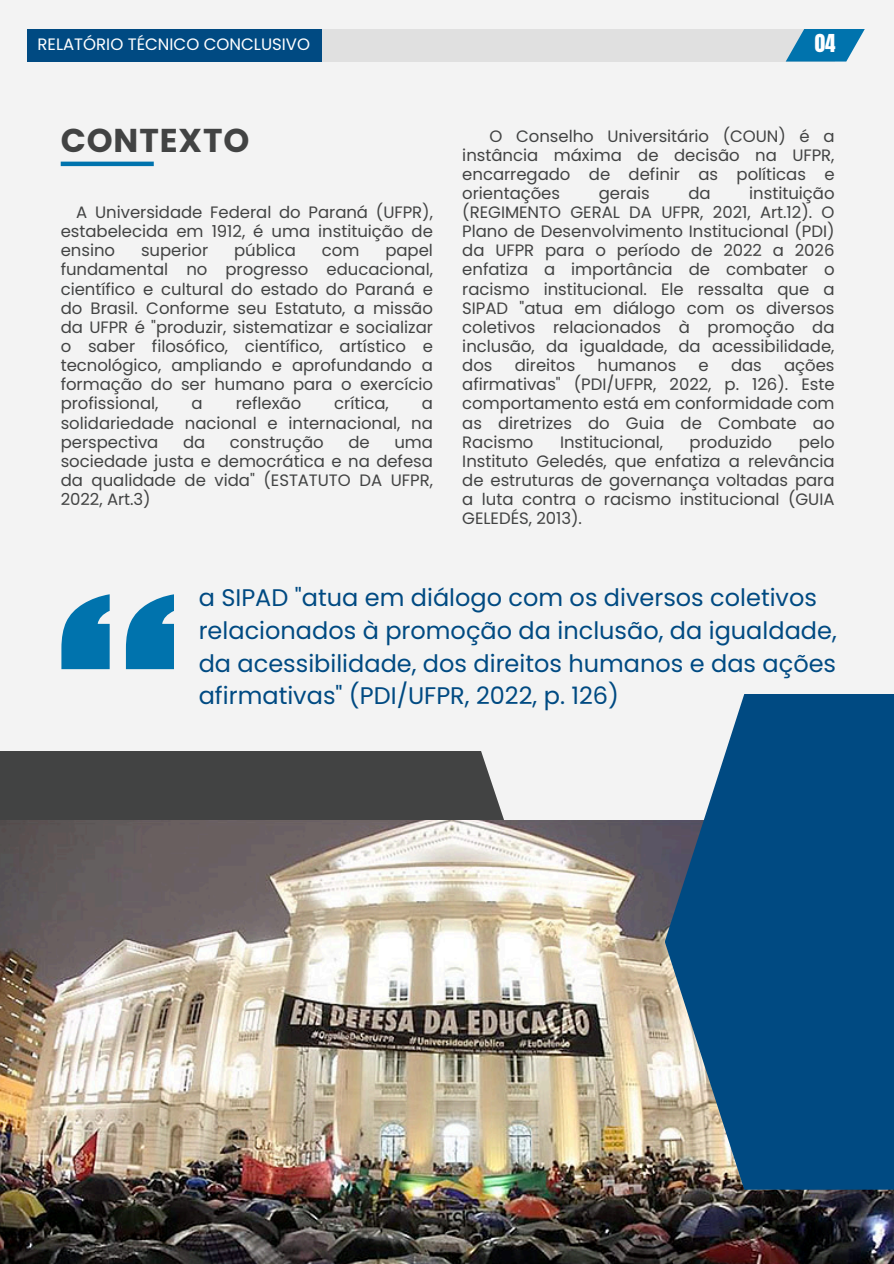
<style>
.page{position:relative;width:894px;height:1264px;background:#fff}
.page>*{position:absolute;margin:0;border:0;box-sizing:border-box;transform-origin:0 0}
.t1{font:700 33px "Poppins";letter-spacing:.025em;color:#424343}
.t2{font:24px/32.7px "Poppins";color:#004a82}
.t3{font:21px "Anton";color:#fff}
.t4{font:16.5px/19.2px "Poppins";color:#424343;text-align:justify}
.t5{font:16.5px "Poppins";color:#fff}
</style>
<div class="page">
<div style="left:0;top:0;width:893px;height:1263px;background:#f3f3f3"></div>
<div style="left:293px;top:29px;width:541px;height:33px;background:#e0e0e0"></div>
<svg style="left:785px;top:29px;width:79px;height:33px"></svg>
<div style="left:27px;top:29px;width:294px;height:33px;background:#004a82"></div>
<hr style="left:61px;top:162px;width:93px;height:4px;background:#0073ad">
<svg style="left:61px;top:594px;width:113px;height:75px"></svg>
<svg style="left:400px;top:751px;width:104px;height:69px;background:#555656"></svg>
<div style="left:0;top:751px;width:400px;height:463px;background:#424343"></div>
<img style="left:0;top:820px;width:893px;height:443px">
<svg style="left:664px;top:694px;width:229px;height:495px;background:#235f8b"></svg>
<p class="t5" style="left:38px;top:33px;width:274px">RELATÓRIO TÉCNICO CONCLUSIVO</p>
<p class="t3" style="left:814px;top:28px;width:22px">04</p>
<h1 class="t1" style="left:61px;top:118px;width:190px">CONTEXTO</h1>
<p class="t4" style="left:61px;top:203px;width:373px;text-indent:16px">A Universidade Federal do Paraná (UFPR), estabelecida em 1912, é uma instituição de ensino</p>
<p class="t4" style="left:141px;top:241px;width:69px">superior</p>
<p class="t4" style="left:234px;top:241px;width:63px">pública</p>
<p class="t4" style="left:322px;top:241px;width:39px">com</p>
<p class="t4" style="left:61px;top:241px;width:373px;text-indent:324px">papel fundamental no progresso educacional, científico e cultural do estado do Paraná e do Brasil. Conforme seu Estatuto, a missão da UFPR é "produzir, sistematizar e socializar o saber filosófico, científico, artístico e tecnológico, ampliando e aprofundando a formação do ser humano para o exercício profissional,</p>
<p class="t4" style="left:191px;top:394px;width:13px">a</p>
<p class="t4" style="left:236px;top:394px;width:67px">reflexão</p>
<p class="t4" style="left:334px;top:394px;width:56px">crítica,</p>
<p class="t4" style="left:61px;top:394px;width:373px;text-indent:361px">a solidariedade nacional e internacional, na perspectiva</p>
<p class="t4" style="left:183px;top:432px;width:24px">da</p>
<p class="t4" style="left:230px;top:432px;width:95px">construção</p>
<p class="t4" style="left:348px;top:432px;width:23px">de</p>
<p class="t4" style="left:61px;top:432px;width:373px;text-indent:333px">uma sociedade justa e democrática e na defesa da qualidade de vida" (ESTATUTO DA UFPR, 2022, Art.3)</p>
<p class="t4" style="left:462px;top:126px;width:373px;text-indent:27px">O Conselho Universitário (COUN) é a instância máxima de decisão na UFPR, encarregado de definir as políticas e orientações</p>
<p class="t4" style="left:462px;top:183px;width:373px;text-indent:287px">instituição (REGIMENTO GERAL DA UFPR, 2021, Art.12). O Plano de Desenvolvimento Institucional (PDI) da UFPR para o período de 2022 a 2026 enfatiza a importância de combater o racismo institucional. Ele ressalta que a SIPAD "atua em diálogo com os diversos coletivos relacionados à promoção da inclusão, da igualdade, da acessibilidade, dos</p>
<p class="t4" style="left:598px;top:183px;width:53px">gerais</p>
<p class="t4" style="left:688px;top:183px;width:24px">da</p>
<p class="t4" style="left:514px;top:356px;width:62px">direitos</p>
<p class="t4" style="left:597px;top:356px;width:80px">humanos</p>
<p class="t4" style="left:698px;top:356px;width:12px">e</p>
<p class="t4" style="left:730px;top:356px;width:32px">das</p>
<p class="t4" style="left:462px;top:356px;width:373px;text-indent:322px">ações afirmativas" (PDI/UFPR, 2022, p. 126). Este comportamento está em conformidade com as diretrizes do Guia de Combate ao Racismo</p>
<p class="t4" style="left:560px;top:432px;width:105px">Institucional,</p>
<p class="t4" style="left:689px;top:432px;width:84px">produzido</p>
<p class="t4" style="left:462px;top:432px;width:373px;text-indent:336px">pelo Instituto Geledés, que enfatiza a relevância de estruturas de governança voltadas para a luta contra o racismo institucional (GUIA GELEDÉS, 2013).</p>
<h2 class="t2" style="left:199px;top:581px;width:639px">a SIPAD "atua em diálogo com os diversos coletivos relacionados à promoção da inclusão, da igualdade, da acessibilidade, dos direitos humanos e das ações afirmativas" (PDI/UFPR, 2022, p. 126)</h2>
</div>
